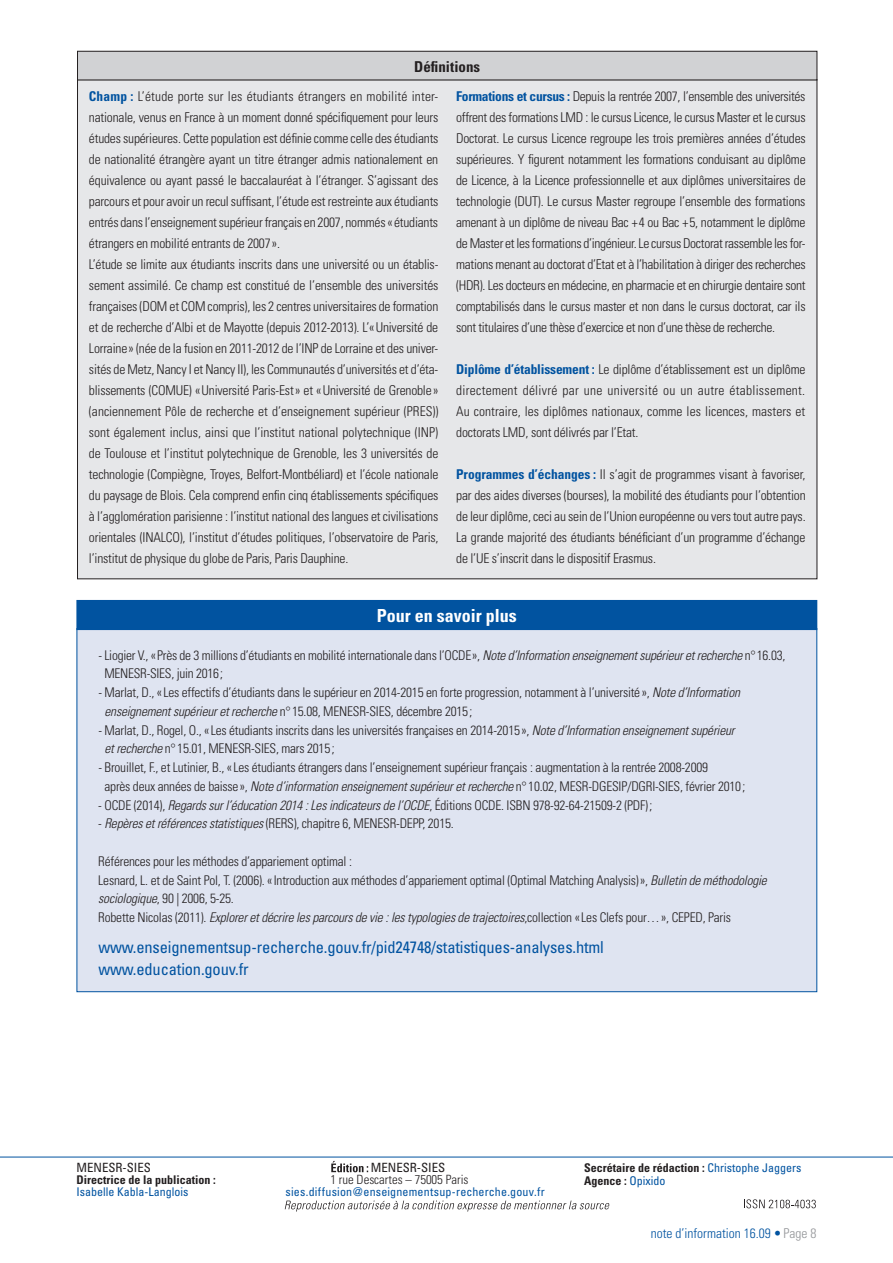
<style>
.page{position:relative;width:893px;height:1263px;background:#fff}
.page>*{position:absolute;margin:0;border:0;box-sizing:border-box;transform-origin:0 0}
.t1{font:700 condensed 18px "Univers LT Std";color:#fff}
.t2{font:condensed 16.5px/22.2px "Univers LT Std";letter-spacing:-.01em;color:#0153a0}
.t3{font:700 condensed 15px "Univers";color:#231f20}
.t4{font:300 condensed 13.5px/21px "Univers";letter-spacing:-.015em;color:#231f20;text-align:justify}
.t5{font:300 condensed 13.5px "Univers";color:#0153a0}
.t6{font:300 condensed 13.35px/18.8px "Univers LT Std";letter-spacing:-.015em;color:#231f20}
.t7{font:italic 300 condensed 13.35px "Univers";letter-spacing:-.015em;color:#231f20}
.t8{font:300 condensed 12.75px "Univers LT Std";color:#231f20}
.t9{font:condensed 12.75px "Univers LT Std";color:#231f20}
.t10{font:700 condensed 12px "Univers";color:#231f20}
.t11{font:condensed 12px "Univers";letter-spacing:.01em;color:#0153a0}
.s1{font-weight:700;color:#0153a0}
.s2{font-family:"Univers";font-style:italic}
.s3{font-family:"Univers LT Std";font-style:normal}
.s4{font-weight:400;color:#0153a0}
.s5{font-weight:700}
.s6{color:#939598}
</style>
<div class="page">
<svg style="left:331px;top:1161px;width:37px;height:11px"></svg>
<svg style="left:744px;top:1199px;width:72px;height:9px"></svg>
<svg style="left:285px;top:1200px;width:325px;height:11px"></svg>
<hr style="left:0;top:1157px;width:893px;height:1px;background:#0153a0">
<div style="left:77px;top:628px;width:740px;height:364px;background:#dfe4f1;border:1px solid #0153a0"></div>
<div style="left:77px;top:600px;width:740px;height:29px;background:#0153a0"></div>
<div style="left:77px;top:600px;width:740px;height:30px;border:1px solid #0153a0"></div>
<div style="left:78px;top:80px;width:739px;height:499px;background:#e6e7e9"></div>
<div style="left:78px;top:51px;width:739px;height:29px;background:#d1d2d4"></div>
<div style="left:77px;top:51px;width:740px;height:29px;border:1px solid #231f20"></div>
<p class="t3" style="left:414px;top:57px;width:67px">Définitions</p>
<p class="t4" style="left:89px;top:86px;width:351px;text-align:left"><span class="s1">Champ :</span> L’étude porte sur les étudiants étrangers en mobilité inter&shy;nationale, venus en France à un moment donné spécifiquement pour leurs études supérieures. Cette population est définie comme celle des étudiants de nationalité étrangère ayant un titre étranger admis nationalement en équivalence ou ayant passé le baccalauréat à l’étranger. S’agissant des parcours et pour avoir un recul suffisant, l’étude est restreinte aux étudiants entrés dans l’enseignement supérieur français en 2007, nommés «étudiants étrangers en mobilité entrants de 2007».<br>L’étude se limite aux étudiants inscrits dans une université ou un établis&shy;sement assimilé. Ce champ est constitué de l’ensemble des universités françaises (DOM et COM compris), les 2 centres universitaires de formation et de recherche d’Albi et de Mayotte (depuis 2012-2013). L’«Université de Lorraine» (née de la fusion en 2011-2012 de l’INP de Lorraine et des univer&shy;sités de Metz, Nancy I et Nancy II), les Communautés d’universités et d’éta&shy;blissements (COMUE) «Université Paris-Est» et «Université de Grenoble» (anciennement Pôle de recherche et d’enseignement supérieur (PRES)) sont également inclus, ainsi que l’institut national polytechnique (INP) de Toulouse et l’institut polytechnique de Grenoble, les 3 universités de technologie (Compiègne, Troyes, Belfort-Montbéliard) et l’école nationale du paysage de Blois. Cela comprend enfin cinq établissements spécifiques à l’agglomération parisienne : l’institut national des langues et civilisations orientales (INALCO), l’institut d’études politiques, l’observatoire de Paris, l’institut de physique du globe de Paris, Paris Dauphine.</p>
<p class="t4" style="left:456px;top:86px;width:351px"><span class="s1">Formations et cursus :</span> Depuis la rentrée 2007, l’ensemble des universités offrent des formations LMD : le cursus Licence, le cursus Master et le cursus Doctorat. Le cursus Licence regroupe les trois premières années d’études supérieures. Y figurent notamment les formations conduisant au diplôme de Licence, à la Licence professionnelle et aux diplômes universitaires de technologie (DUT). Le cursus Master regroupe l’ensemble des formations amenant à un diplôme de niveau Bac +4 ou Bac +5, notamment le diplôme de Master et les formations d’ingénieur. Le cursus Doctorat rassemble les for&shy;mations menant au doctorat d’Etat et à l’habilitation à diriger des recherches (HDR). Les docteurs en médecine, en pharmacie et en chirurgie dentaire sont comptabilisés dans le cursus master et non dans le cursus doctorat, car ils sont titulaires d’une thèse d’exercice et non d’une thèse de recherche.</p>
<p class="t4" style="left:456px;top:359px;width:351px"><span class="s1">Diplôme d’établissement :</span> Le diplôme d’établissement est un diplôme directement délivré par une université ou un autre établissement.<br>Au contraire, les diplômes nationaux, comme les licences, masters et doctorats LMD, sont délivrés par l’Etat.</p>
<p class="t4" style="left:456px;top:464px;width:351px"><span class="s1">Programmes d’échanges :</span> Il s’agit de programmes visant à favoriser, par des aides diverses (bourses), la mobilité des étudiants pour l’obtention de leur diplôme, ceci au sein de l’Union européenne ou vers tout autre pays.<br>La grande majorité des étudiants bénéficiant d’un programme d’échange de l’UE s’inscrit dans le dispositif Erasmus.</p>
<h1 class="t1" style="left:377px;top:604px;width:141px">Pour en savoir plus</h1>
<p class="t6" style="left:104px;top:645px;width:682px;text-indent:-6px">- Liogier V., «Près de 3 millions d’étudiants en mobilité internationale dans l’OCDE», <span class="s2">Note d’Information enseignement supérieur et recherche</span> n°16.03,<br>MENESR-SIES, juin 2016;</p>
<p class="t6" style="left:105px;top:683px;width:637px;text-indent:-6px">- Marlat, D., «Les effectifs d’étudiants dans le supérieur en 2014-2015 en forte progression, notamment à l’université», <span class="s2">Note d’Information enseignement supérieur et recherche</span> n°15.08, MENESR-SIES, décembre 2015;</p>
<p class="t6" style="left:105px;top:720px;width:631px;text-indent:-6px">- Marlat, D., Rogel, O., «Les étudiants inscrits dans les universités françaises en 2014-2015», <span class="s2">Note d’Information enseignement supérieur et recherche</span> n°15.01, MENESR-SIES, mars 2015;</p>
<p class="t6" style="left:105px;top:758px;width:642px;text-indent:-6px">- Brouillet, F., et Lutinier, B., «Les étudiants étrangers dans l’enseignement supérieur français : augmentation à la rentrée 2008-2009<br>après deux années de baisse», <span class="s2">Note d’information enseignement supérieur et recherche</span> n°10.02, MESR-DGESIP/DGRI-SIES, février 2010;</p>
<p class="t6" style="left:98px;top:795px;width:556px">- OCDE (2014), <span class="s2">Regards sur l’éducation 2014 : Les indicateurs de l’OCDE</span>, Éditions OCDE. ISBN 978-92-64-21509-2 (PDF);</p>
<p class="t6" style="left:98px;top:814px;width:357px">- <span class="s2">Repères et références statistiques</span> (RERS), chapitre 6, MENESR-DEPP, 2015.</p>
<p class="t6" style="left:98px;top:852px;width:670px">Références pour les méthodes d’appariement optimal :<br>Lesnard, L. et de Saint Pol, T. (2006). «Introduction aux méthodes d’appariement optimal (Optimal Matching Analysis)», <span class="s2">Bulletin de méthodologie sociologique</span>, 90 | 2006, 5-25.</p>
<p class="t7" style="left:98px;top:909px;width:634px"><span class="s3">Robette Nicolas (2011).</span> Explorer et décrire les parcours de vie : les typologies de trajectoires<span class="s3">,collection «Les Clefs pour…», CEPED, Paris</span></p>
<p class="t2" style="left:98px;top:936px;width:507px">www.enseignementsup-recherche.gouv.fr/pid24748/statistiques-analyses.html www.education.gouv.fr</p>
<p class="t9" style="left:77px;top:1160px;width:76px">MENESR-SIES</p>
<p class="t9" style="left:371px;top:1160px;width:76px">MENESR-SIES</p>
<p class="t8" style="left:330px;top:1172px;width:140px">1 rue Descartes – 75005 Paris</p>
<p class="t10" style="left:77px;top:1172px;width:141px">Directrice de la publication :</p>
<p class="t11" style="left:77px;top:1184px;width:113px">Isabelle Kabla-Langlois</p>
<p class="t11" style="left:286px;top:1184px;width:261px">sies.diffusion@enseignementsup-recherche.gouv.fr</p>
<p class="t10" style="left:584px;top:1160px;width:219px">Secrétaire de rédaction : <span class="s4">Christophe Jaggers</span></p>
<p class="t10" style="left:584px;top:1173px;width:83px">Agence : <span class="s4">Opixido</span></p>
<p class="t5" style="left:651px;top:1225px;width:167px">note d’information 16.09 <span class="s5">•</span> <span class="s6">Page 8</span></p>
</div>
